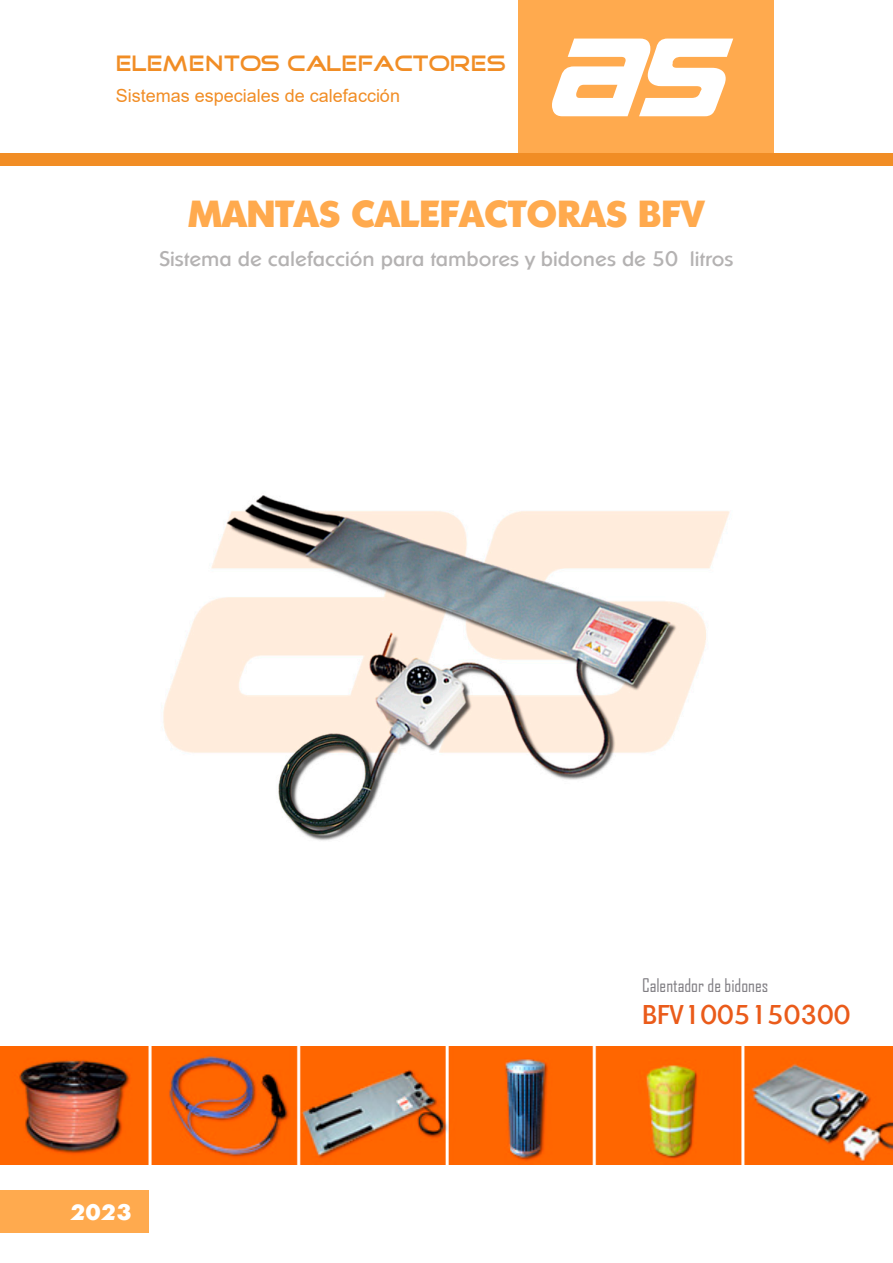
<style>
.page{position:relative;width:893px;height:1263px;background:#fff}
.page>*{position:absolute;margin:0;border:0;box-sizing:border-box;transform-origin:0 0}
.t1{font:800 37.5px "Sharnay";color:#ffaa4e}
.t2{font:27px "Sharnay";color:#ea5b1a}
.t3{font:22.5px "Good Times";color:#f18d25}
.t4{font:800 22.5px "Sharnay";color:#fff}
.t5{font:21px "Sharnay";color:#b4b2b2}
.t6{font:18px "Arial";color:#f18d25}
.t7{font:18px "Agency FB";color:#807e83}
</style>
<div class="page">
<div style="left:519px;top:0;width:255px;height:157px;background:#ffaa4e"></div>
<img style="left:0;top:1046px;width:892px;height:118px">
<div style="left:0;top:153px;width:893px;height:13px;background:#f18d25"></div>
<svg style="left:552px;top:39px;width:181px;height:77px"></svg>
<div style="left:0;top:1191px;width:149px;height:42px;background:#ffaa4e"></div>
<img style="left:163px;top:495px;width:567px;height:346px">
<p class="t3" style="left:116px;top:52px;width:391px">ELEMENTOS CALEFACTORES</p>
<p class="t6" style="left:116px;top:84px;width:286px">Sistemas especiales de calefacción</p>
<h1 class="t1" style="left:188px;top:191px;width:518px">MANTAS CALEFACTORAS BFV</h1>
<p class="t5" style="left:159px;top:247px;width:576px">Sistema de calefacción para tambores y bidones de 50 litros</p>
<p class="t7" style="left:642px;top:974px;width:128px">Calentador de bidones</p>
<p class="t4" style="left:70px;top:1199px;width:63px">2023</p>
<p class="t2" style="left:642px;top:999px;width:210px">BFV1005150300</p>
</div>
